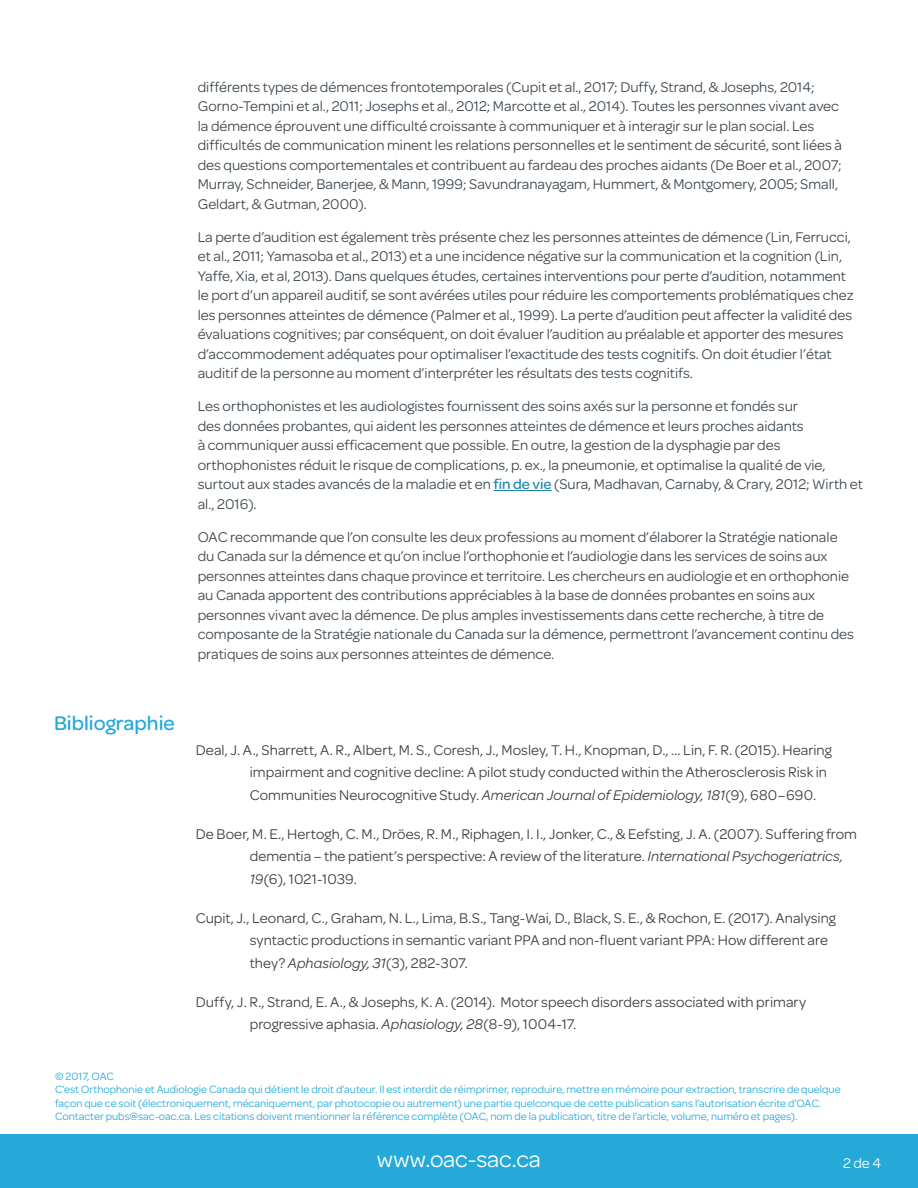
<style>
.page{position:relative;width:918px;height:1188px;background:#fff}
.page>*{position:absolute;margin:0;border:0;box-sizing:border-box;transform-origin:0 0}
.t1{font:24px "Omnes";letter-spacing:-.005em;color:#fff}
.section_header{font:500 21px "Omnes";color:#24a9d8}
.SAC-OAC_Basic_Paragr{font:15px/19.5px "Omnes";color:#3d474e}
.t2{font:15px/22.5px "Omnes";color:#3e3e3f}
.t3{font:15px "Omnes";color:#fff}
.t4{font:11.25px/13.5px "Omnes";color:#24a9d8}
.s1{font-weight:500;color:#1d88ad}
.s2{font-style:italic}
</style>
<div class="page">
<div style="left:0;top:1134px;width:918px;height:54px;background:#24a9d8"></div>
<hr style="left:493px;top:490px;width:59px;height:1px;background:#1d88ad">
<p class="section_header" style="left:54px;top:708px;width:122px">Bibliographie</p>
<p class="SAC-OAC_Basic_Paragr" style="left:198px;top:76px;width:646px">différents types de démences frontotemporales (Cupit et al., 2017; Duffy, Strand, &amp; Josephs, 2014; Gorno-Tempini et al., 2011; Josephs et al., 2012; Marcotte et al., 2014). Toutes les personnes vivant avec la démence éprouvent une difficulté croissante à communiquer et à interagir sur le plan social. Les difficultés de communication minent les relations personnelles et le sentiment de sécurité, sont liées à des questions comportementales et contribuent au fardeau des proches aidants (De Boer et al., 2007; Murray, Schneider, Banerjee, &amp; Mann, 1999; Savundranayagam, Hummert, &amp; Montgomery, 2005; Small, Geldart, &amp; Gutman, 2000).</p>
<p class="SAC-OAC_Basic_Paragr" style="left:198px;top:226px;width:658px">La perte d’audition est également très présente chez les personnes atteintes de démence (Lin, Ferrucci, et al., 2011; Yamasoba et al., 2013) et a une incidence négative sur la communication et la cognition (Lin, Yaffe, Xia, et al, 2013). Dans quelques études, certaines interventions pour perte d’audition, notamment le port d’un appareil auditif, se sont avérées utiles pour réduire les comportements problématiques chez les personnes atteintes de démence (Palmer et al., 1999). La perte d’audition peut affecter la validité des évaluations cognitives; par conséquent, on doit évaluer l’audition au préalable et apporter des mesures d’accommodement adéquates pour optimaliser l’exactitude des tests cognitifs. On doit étudier l’état auditif de la personne au moment d’interpréter les résultats des tests cognitifs.</p>
<p class="SAC-OAC_Basic_Paragr" style="left:198px;top:395px;width:667px">Les orthophonistes et les audiologistes fournissent des soins axés sur la personne et fondés sur<br>des données probantes, qui aident les personnes atteintes de démence et leurs proches aidants<br>à communiquer aussi efficacement que possible. En outre, la gestion de la dysphagie par des orthophonistes réduit le risque de complications, p. ex., la pneumonie, et optimalise la qualité de vie, surtout aux stades avancés de la maladie et en <span class="s1">fin de vie</span> (Sura, Madhavan, Carnaby, &amp; Crary, 2012; Wirth et al., 2016).</p>
<p class="SAC-OAC_Basic_Paragr" style="left:198px;top:526px;width:658px">OAC recommande que l’on consulte les deux professions au moment d’élaborer la Stratégie nationale du Canada sur la démence et qu’on inclue l’orthophonie et l’audiologie dans les services de soins aux personnes atteintes dans chaque province et territoire. Les chercheurs en audiologie et en orthophonie au Canada apportent des contributions appréciables à la base de données probantes en soins aux personnes vivant avec la démence. De plus amples investissements dans cette recherche, à titre de composante de la Stratégie nationale du Canada sur la démence, permettront l’avancement continu des pratiques de soins aux personnes atteintes de démence.</p>
<p class="t2" style="left:250px;top:738px;width:584px;text-indent:-54px">Deal, J. A., Sharrett, A. R., Albert, M. S., Coresh, J., Mosley, T. H., Knopman, D., … Lin, F. R. (2015). Hearing impairment and cognitive decline: A pilot study conducted within the Atherosclerosis Risk in<br>Communities Neurocognitive Study. <span class="s2">American Journal of Epidemiology, 181</span>(9), 680–690.</p>
<p class="t2" style="left:250px;top:822px;width:609px;text-indent:-54px">De Boer, M. E., Hertogh, C. M., Dröes, R. M., Riphagen, I. I., Jonker, C., &amp; Eefsting, J. A. (2007). Suffering from dementia – the patient’s perspective: A review of the literature. <span class="s2">International Psychogeriatrics,<br>19</span>(6), 1021-1039.</p>
<p class="t2" style="left:250px;top:906px;width:588px;text-indent:-54px">Cupit, J., Leonard, C., Graham, N. L., Lima, B.S., Tang-Wai, D., Black, S. E., &amp; Rochon, E. (2017). Analysing syntactic productions in semantic variant PPA and non-fluent variant PPA: How different are they? <span class="s2">Aphasiology, 31</span>(3), 282-307.</p>
<p class="t2" style="left:250px;top:990px;width:558px;text-indent:-54px">Duffy, J. R., Strand, E. A., &amp; Josephs, K. A. (2014). Motor speech disorders associated with primary progressive aphasia. <span class="s2">Aphasiology, 28</span>(8-9), 1004-17.</p>
<p class="t4" style="left:55px;top:1068px;width:787px">© 2017, OAC<br>C’est Orthophonie et Audiologie Canada qui détient le droit d’auteur. Il est interdit de réimprimer, reproduire, mettre en mémoire pour extraction, transcrire de quelque façon que ce soit (électroniquement, mécaniquement, par photocopie ou autrement) une partie quelconque de cette publication sans l’autorisation écrite d’OAC.<br>Contacter pubs@sac-oac.ca. Les citations doivent mentionner la référence complète (OAC, nom de la publication, titre de l’article, volume, numéro et pages).</p>
<h1 class="t1" style="left:377px;top:1143px;width:166px">www.oac-sac.ca</h1>
<p class="t3" style="left:843px;top:1153px;width:40px">2 de 4</p>
</div>
